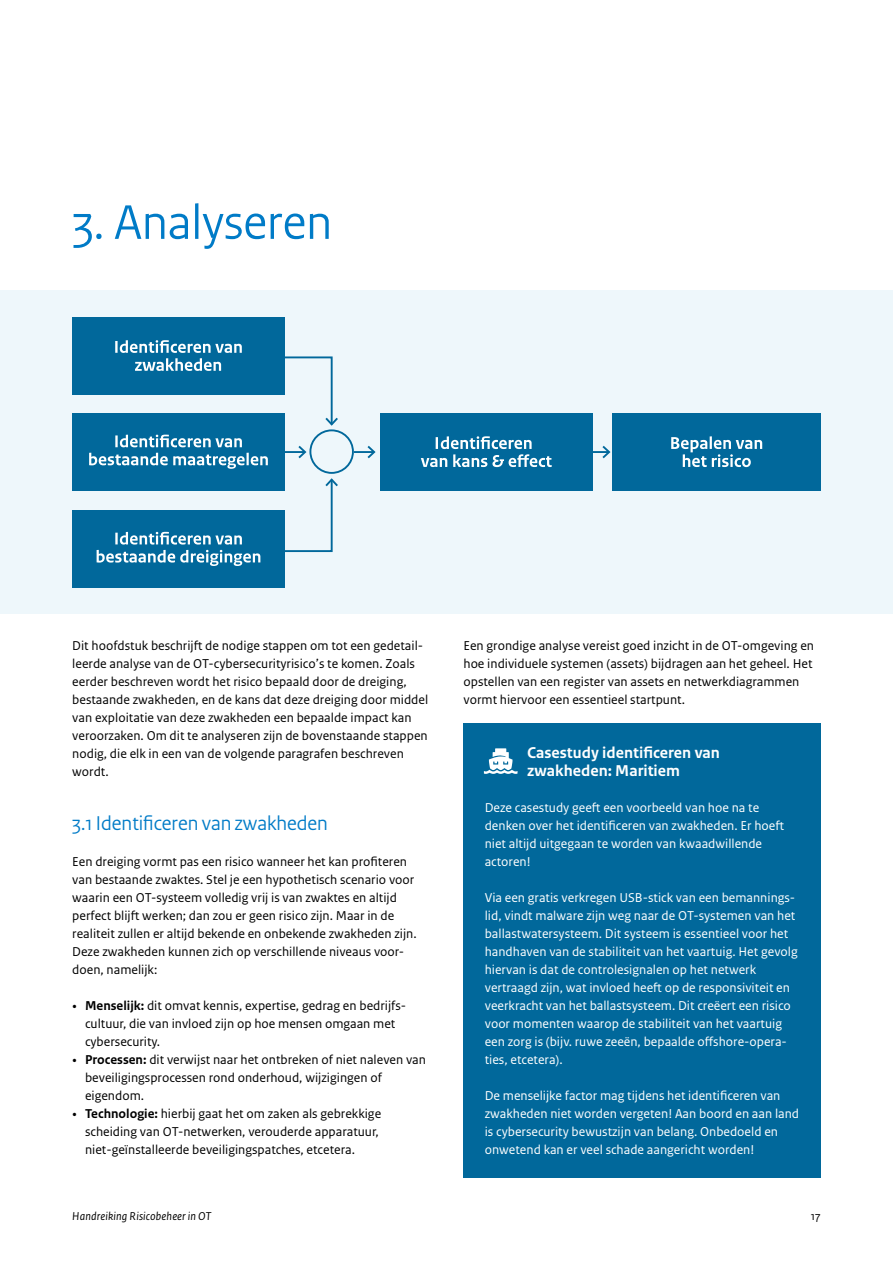
<style>
.page{position:relative;width:893px;height:1263px;background:#fff}
.page>*{position:absolute;margin:0;border:0;box-sizing:border-box;transform-origin:0 0}
.t1{font:51px "Rijksoverheid Sans Heading";color:#007bc7}
.H2_RO_Paragraafkop_Sans{font:21px "Rijksoverheid Sans Heading";color:#007bc7}
.H3_RO_Kader_Case_Subkop{font:700 16.5px/18px "Rijksoverheid Sans Text";color:#fff}
.A_RO_Broodtekst_Sans{font:13.5px/18px "Rijksoverheid Sans Text";color:#000}
.A_RO_Kader_Case{font:13.5px/18px "Rijksoverheid Sans Text";color:#fff}
.t2{font:italic 12px "Rijksoverheid Sans Text";letter-spacing:.015em;color:#000}
.t3{font:12px "Rijksoverheid Sans Text";color:#000}
.s1{font-family:"Rijksoverheid Serif"}
.s2{font-weight:700}
</style>
<div class="page">
<div style="left:0;top:290px;width:893px;height:324px;background:#eef7fb"></div>
<div style="left:463px;top:723px;width:358px;height:77px;background:#01689b"></div>
<div style="left:463px;top:780px;width:358px;height:110px;background:#01689b"></div>
<div style="left:463px;top:870px;width:358px;height:218px;background:#01689b"></div>
<div style="left:463px;top:1068px;width:358px;height:110px;background:#01689b"></div>
<svg style="left:484px;top:748px;width:33px;height:26px"></svg>
<div style="left:72px;top:317px;width:213px;height:77px;background:#01689b"></div>
<svg style="left:115px;top:340px;width:127px;height:31px"></svg>
<div style="left:612px;top:413px;width:209px;height:77px;background:#01689b"></div>
<svg style="left:671px;top:436px;width:91px;height:31px"></svg>
<div style="left:72px;top:413px;width:213px;height:77px;background:#01689b"></div>
<svg style="left:115px;top:435px;width:127px;height:12px"></svg>
<svg style="left:89px;top:453px;width:179px;height:16px"></svg>
<div style="left:72px;top:510px;width:213px;height:77px;background:#01689b"></div>
<svg style="left:97px;top:532px;width:163px;height:34px"></svg>
<svg style="left:283px;top:356px;width:55px;height:70px"></svg>
<svg style="left:283px;top:478px;width:55px;height:75px"></svg>
<hr style="left:285px;top:451px;width:20px;height:2px;background:#01689b">
<svg style="left:296px;top:445px;width:11px;height:14px"></svg>
<hr style="left:354px;top:451px;width:20px;height:2px;background:#01689b">
<svg style="left:365px;top:445px;width:11px;height:14px"></svg>
<hr style="left:585px;top:451px;width:24px;height:2px;background:#01689b">
<svg style="left:600px;top:445px;width:11px;height:14px"></svg>
<div style="left:380px;top:413px;width:212px;height:77px;background:#01689b"></div>
<svg style="left:421px;top:436px;width:131px;height:31px"></svg>
<div style="left:309px;top:429px;width:45px;height:45px;border:2px solid #01689b;border-radius:50%"></div>
<p class="t1" style="left:72px;top:193px;width:261px">3. Analyseren</p>
<p class="A_RO_Broodtekst_Sans" style="left:72px;top:637px;width:357px">Dit hoofdstuk beschrijft de nodige stappen om tot een gedetail&shy;leerde analyse van de OT-cybersecurityrisico’s te komen. Zoals eerder beschreven wordt het risico bepaald door de dreiging, bestaande zwakheden, en de kans dat deze dreiging door middel van exploitatie van deze zwakheden een bepaalde impact kan veroorzaken. Om dit te analyseren zijn de bovenstaande stappen nodig, die elk in een van de volgende paragrafen beschreven wordt.</p>
<p class="H2_RO_Paragraafkop_Sans" style="left:72px;top:811px;width:257px">3.1 Identificeren van zwakheden</p>
<p class="A_RO_Broodtekst_Sans" style="left:72px;top:853px;width:346px">Een dreiging vormt pas een risico wanneer het kan profiteren van bestaande zwaktes. Stel je een hypothetisch scenario voor waarin een OT-systeem volledig vrij is van zwaktes en altijd perfect blijft werken; dan zou er geen risico zijn. Maar in de realiteit zullen er altijd bekende en onbekende zwakheden zijn.<br>Deze zwakheden kunnen zich op verschillende niveaus voor&shy;doen, namelijk:</p>
<p class="A_RO_Broodtekst_Sans" style="left:85px;top:997px;width:323px;text-indent:-13px"><span class="s1">•</span> <span class="s2">Menselijk:</span> dit omvat kennis, expertise, gedrag en bedrijfs&shy;cultuur, die van invloed zijn op hoe mensen omgaan met cybersecurity.</p>
<p class="A_RO_Broodtekst_Sans" style="left:85px;top:1051px;width:342px;text-indent:-13px"><span class="s1">•</span> <span class="s2">Processen:</span> dit verwijst naar het ontbreken of niet naleven van beveiligingsprocessen rond onderhoud, wijzigingen of eigendom.</p>
<p class="A_RO_Broodtekst_Sans" style="left:85px;top:1105px;width:298px;text-indent:-13px"><span class="s1">•</span> <span class="s2">Technologie:</span> hierbij gaat het om zaken als gebrekkige scheiding van OT-netwerken, verouderde apparatuur, niet-geïnstalleerde beveiligingspatches, etcetera.</p>
<p class="A_RO_Broodtekst_Sans" style="left:463px;top:637px;width:352px">Een grondige analyse vereist goed inzicht in de OT-omgeving en hoe individuele systemen (assets) bijdragen aan het geheel. Het opstellen van een register van assets en netwerkdiagrammen vormt hiervoor een essentieel startpunt.</p>
<p class="H3_RO_Kader_Case_Subkop" style="left:527px;top:744px;width:194px">Casestudy identificeren van zwakheden: Maritiem</p>
<p class="A_RO_Kader_Case" style="left:485px;top:799px;width:301px">Deze casestudy geeft een voorbeeld van hoe na te denken over het identificeren van zwakheden. Er hoeft niet altijd uitgegaan te worden van kwaadwillende actoren!</p>
<p class="A_RO_Kader_Case" style="left:485px;top:889px;width:314px">Via een gratis verkregen USB-stick van een bemannings&shy;lid, vindt malware zijn weg naar de OT-systemen van het ballastwatersysteem. Dit systeem is essentieel voor het handhaven van de stabiliteit van het vaartuig. Het gevolg hiervan is dat de controlesignalen op het netwerk vertraagd zijn, wat invloed heeft op de responsiviteit en veerkracht van het ballastsysteem. Dit creëert een risico voor momenten waarop de stabiliteit van het vaartuig een zorg is (bijv. ruwe zeeën, bepaalde offshore-opera&shy;ties, etcetera).</p>
<p class="A_RO_Kader_Case" style="left:485px;top:1087px;width:316px">De menselijke factor mag tijdens het identificeren van zwakheden niet worden vergeten! Aan boord en aan land is cybersecurity bewustzijn van belang. Onbedoeld en onwetend kan er veel schade aangericht worden!</p>
<p class="t2" style="left:72px;top:1209px;width:141px">Handreiking Risicobeheer in OT</p>
<p class="t3" style="left:811px;top:1209px;width:11px">17</p>
</div>
